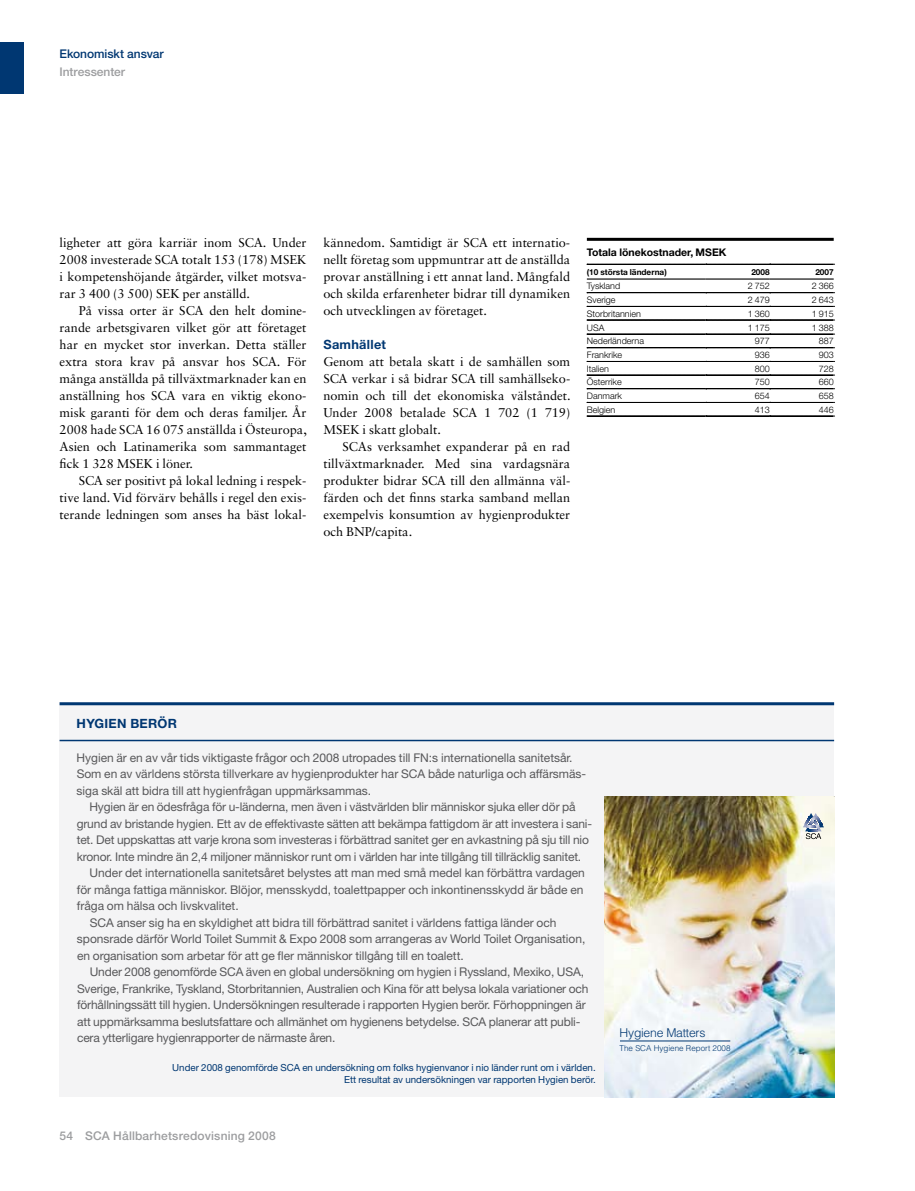
<style>
.page{position:relative;width:915px;height:1191px;background:#fff}
.page>*{position:absolute;margin:0;border:0;box-sizing:border-box;transform-origin:0 0}
.t1{font:12.75px/17px "Sabon LT Std";color:#000;text-align:justify}
.t2{font:700 12.75px "Helvetica Neue LT Std";letter-spacing:.02em;color:#003772}
.t3{font:300 12.15px "Helvetica LT Std";letter-spacing:-.02em;color:#003772}
.t4{font:12px/16.5px "Helvetica Neue LT Std";letter-spacing:-.015em;color:#58585a}
.t5{font:500 12px "Helvetica Neue LT Std";letter-spacing:.015em;color:#9c9d9f}
.t6{font:500 12px "Helvetica Neue LT Std";letter-spacing:-.005em;color:#003772}
.t7{font:700 10.5px "Helvetica Neue LT Std";color:#000}
.t8{font:9.75px/12px "Helvetica Neue LT Std";color:#003772;text-align:right}
.t9{font:300 9px "Helvetica Neue LT Std";color:#000}
.t10{font:700 8.25px "Helvetica Neue LT Std";color:#000}
.t11{font:300 8.1px "Helvetica LT Std";color:#003772}
</style>
<div class="page">
<svg style="left:586px;top:292px;width:248px;height:1px"></svg>
<svg style="left:586px;top:306px;width:248px;height:1px"></svg>
<svg style="left:586px;top:320px;width:248px;height:1px"></svg>
<svg style="left:586px;top:334px;width:248px;height:1px"></svg>
<svg style="left:586px;top:347px;width:248px;height:1px"></svg>
<svg style="left:586px;top:361px;width:248px;height:1px"></svg>
<svg style="left:586px;top:375px;width:248px;height:1px"></svg>
<svg style="left:586px;top:388px;width:248px;height:1px"></svg>
<svg style="left:586px;top:402px;width:248px;height:1px"></svg>
<svg style="left:586px;top:416px;width:248px;height:1px"></svg>
<svg style="left:586px;top:264px;width:248px;height:1px"></svg>
<hr style="left:586px;top:278px;width:119px;height:2px;background:#000">
<hr style="left:705px;top:278px;width:64px;height:2px;background:#000">
<hr style="left:769px;top:278px;width:64px;height:2px;background:#000">
<hr style="left:586px;top:238px;width:247px;height:3px;background:#000">
<div style="left:60px;top:702px;width:773px;height:394px;background:#f4f4f5"></div>
<hr style="left:60px;top:702px;width:773px;height:3px;background:#003772">
<hr style="left:60px;top:739px;width:773px;height:2px;background:#003772">
<img style="left:604px;top:797px;width:229px;height:300px">
<hr style="left:619px;top:1040px;width:111px;height:1px;background:#003772">
<svg style="left:802px;top:813px;width:21px;height:26px"></svg>
<div style="left:0;top:43px;width:23px;height:51px;background:#003772"></div>
<p class="t6" style="left:60px;top:47px;width:106px">Ekonomiskt ansvar</p>
<p class="t5" style="left:60px;top:65px;width:67px">Intressenter</p>
<p class="t1" style="left:60px;top:234px;width:248px">ligheter att göra karriär inom SCA. Under 2008 investerade SCA totalt 153 (178) MSEK i kompetenshöjande åtgärder, vilket motsva&shy;rar 3 400 (3 500) SEK per anställd.</p>
<p class="t1" style="left:60px;top:302px;width:249px;text-indent:19px">På vissa orter är SCA den helt domine&shy;rande arbetsgivaren vilket gör att företaget har en mycket stor inverkan. Detta ställer extra stora krav på ansvar hos SCA. För många anställda på tillväxtmarknader kan en anställning hos SCA vara en viktig ekono&shy;misk garanti för dem och deras familjer. År 2008 hade SCA 16 075 anställda i Östeuropa, Asien och Latinamerika som sammantaget fick 1 328 MSEK i löner.</p>
<p class="t1" style="left:60px;top:472px;width:248px;text-indent:19px">SCA ser positivt på lokal ledning i respek&shy;tive land. Vid förvärv behålls i regel den exis&shy;terande ledningen som anses ha bäst lokal-</p>
<p class="t1" style="left:323px;top:234px;width:248px">kännedom. Samtidigt är SCA ett internatio&shy;nellt företag som uppmuntrar att de anställda provar anställning i ett annat land. Mångfald och skilda erfarenheter bidrar till dynamiken och utvecklingen av företaget.</p>
<p class="t2" style="left:323px;top:336px;width:64px">Samhället</p>
<p class="t1" style="left:323px;top:353px;width:249px">Genom att betala skatt i de samhällen som SCA verkar i så bidrar SCA till samhällseko&shy;nomin och till det ekonomiska välståndet.<br>Under 2008 betalade SCA 1 702 (1 719)<br>MSEK i skatt globalt.</p>
<p class="t1" style="left:323px;top:438px;width:248px;text-indent:19px">SCAs verksamhet expanderar på en rad tillväxtmarknader. Med sina vardagsnära produkter bidrar SCA till den allmänna väl&shy;färden och det finns starka samband mellan exempelvis konsumtion av hygienprodukter och BNP/capita.</p>
<p class="t7" style="left:586px;top:245px;width:141px">Totala lönekostnader, MSEK</p>
<p class="t10" style="left:586px;top:267px;width:81px">(10 största länderna)</p>
<p class="t10" style="left:751px;top:267px;width:20px">2008</p>
<p class="t10" style="left:815px;top:267px;width:20px">2007</p>
<p class="t9" style="left:586px;top:280px;width:35px">Tyskland</p>
<p class="t9" style="left:747px;top:280px;width:24px">2 752</p>
<p class="t9" style="left:811px;top:280px;width:24px">2 366</p>
<p class="t9" style="left:586px;top:294px;width:30px">Sverige</p>
<p class="t9" style="left:747px;top:294px;width:24px">2 479</p>
<p class="t9" style="left:811px;top:294px;width:24px">2 643</p>
<p class="t9" style="left:586px;top:308px;width:56px">Storbritannien</p>
<p class="t9" style="left:747px;top:308px;width:24px">1 360</p>
<p class="t9" style="left:811px;top:308px;width:24px">1 915</p>
<p class="t9" style="left:586px;top:322px;width:19px">USA</p>
<p class="t9" style="left:747px;top:322px;width:24px">1 175</p>
<p class="t9" style="left:811px;top:322px;width:24px">1 388</p>
<p class="t9" style="left:586px;top:336px;width:59px">Nederländerna</p>
<p class="t9" style="left:754px;top:336px;width:17px">977</p>
<p class="t9" style="left:818px;top:336px;width:17px">887</p>
<p class="t9" style="left:586px;top:349px;width:37px">Frankrike</p>
<p class="t9" style="left:754px;top:349px;width:17px">936</p>
<p class="t9" style="left:818px;top:349px;width:17px">903</p>
<p class="t9" style="left:586px;top:363px;width:24px">Italien</p>
<p class="t9" style="left:754px;top:363px;width:17px">800</p>
<p class="t9" style="left:818px;top:363px;width:17px">728</p>
<p class="t9" style="left:586px;top:376px;width:36px">Österrike</p>
<p class="t9" style="left:754px;top:376px;width:17px">750</p>
<p class="t9" style="left:818px;top:376px;width:17px">660</p>
<p class="t9" style="left:586px;top:390px;width:37px">Danmark</p>
<p class="t9" style="left:754px;top:390px;width:17px">654</p>
<p class="t9" style="left:818px;top:390px;width:17px">658</p>
<p class="t9" style="left:586px;top:404px;width:30px">Belgien</p>
<p class="t9" style="left:754px;top:404px;width:17px">413</p>
<p class="t9" style="left:818px;top:404px;width:17px">446</p>
<p class="t2" style="left:77px;top:715px;width:36px">Hygien</p>
<p class="t2" style="left:130px;top:715px;width:20px">berör</p>
<p class="t4" style="left:77px;top:749px;width:511px">Hygien är en av vår tids viktigaste frågor och 2008 utropades till FN:s internationella sanitetsår.<br>Som en av världens största tillverkare av hygienprodukter har SCA både naturliga och affärsmäs&shy;siga skäl att bidra till att hygienfrågan uppmärksammas.</p>
<p class="t4" style="left:89px;top:798px;width:487px">Hygien är en ödesfråga för u-länderna, men även i västvärlden blir människor sjuka eller dör på</p>
<p class="t4" style="left:77px;top:815px;width:516px">grund av bristande hygien. Ett av de effektivaste sätten att bekämpa fattigdom är att investera i sani-</p>
<p class="t4" style="left:77px;top:831px;width:513px">tet. Det uppskattas att varje krona som investeras i förbättrad sanitet ger en avkastning på sju till nio</p>
<p class="t4" style="left:77px;top:848px;width:506px">kronor. Inte mindre än 2,4 miljoner människor runt om i världen har inte tillgång till tillräcklig sanitet.</p>
<p class="t4" style="left:89px;top:864px;width:496px">Under det internationella sanitetsåret belystes att man med små medel kan förbättra vardagen</p>
<p class="t4" style="left:77px;top:881px;width:508px">för många fattiga människor. Blöjor, mensskydd, toalettpapper och inkontinensskydd är både en</p>
<p class="t4" style="left:77px;top:897px;width:163px">fråga om hälsa och livskvalitet.</p>
<p class="t4" style="left:90px;top:914px;width:468px">SCA anser sig ha en skyldighet att bidra till förbättrad sanitet i världens fattiga länder och</p>
<p class="t4" style="left:77px;top:930px;width:509px">sponsrade därför World Toilet Summit &amp; Expo 2008 som arrangeras av World Toilet Organisation,</p>
<p class="t4" style="left:77px;top:947px;width:388px">en organisation som arbetar för att ge fler människor tillgång till en toalett.</p>
<p class="t4" style="left:90px;top:963px;width:495px">Under 2008 genomförde SCA även en global undersökning om hygien i Ryssland, Mexiko, USA,</p>
<p class="t4" style="left:77px;top:980px;width:513px">Sverige, Frankrike, Tyskland, Storbritannien, Australien och Kina för att belysa lokala variationer och</p>
<p class="t4" style="left:77px;top:996px;width:510px">förhållningssätt till hygien. Undersökningen resulterade i rapporten Hygien berör. Förhoppningen är</p>
<p class="t4" style="left:77px;top:1013px;width:504px">att uppmärksamma beslutsfattare och allmänhet om hygienens betydelse. SCA planerar att publi-</p>
<p class="t4" style="left:77px;top:1029px;width:260px">cera ytterligare hygienrapporter de närmaste åren.</p>
<p class="t8" style="left:172px;top:1061px;width:425px">Under 2008 genomförde SCA en undersökning om folks hygienvanor i nio länder runt om i världen.<br>Ett resultat av undersökningen var rapporten Hygien berör.</p>
<p class="t5" style="left:60px;top:1128px;width:218px">54 SCA Hållbarhetsredovisning 2008</p>
<p class="t3" style="left:619px;top:1024px;width:87px">Hygiene Matters</p>
<p class="t11" style="left:619px;top:1042px;width:112px">The SCA Hygiene Report 2008</p>
</div>
